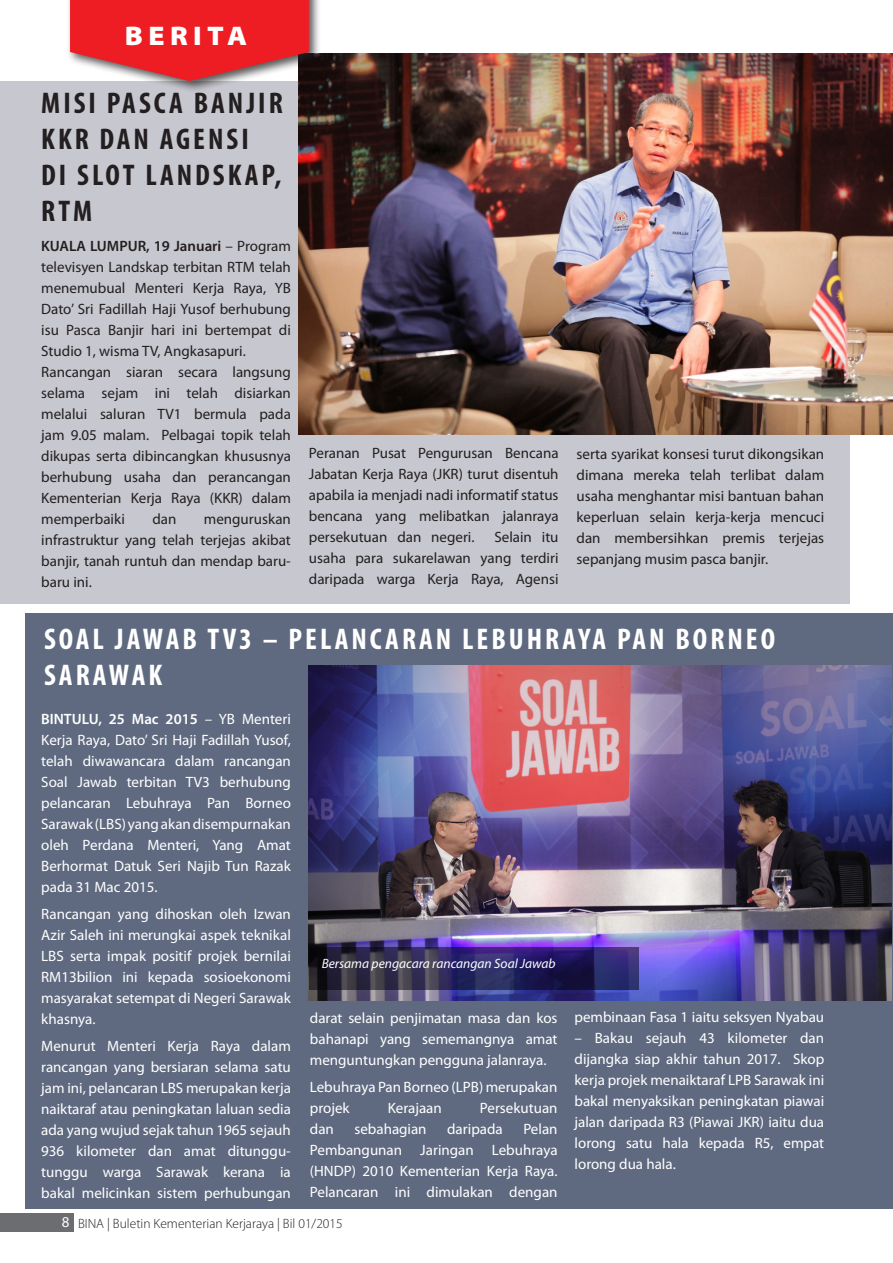
<style>
.page{position:relative;width:893px;height:1263px;background:#fff}
.page>*{position:absolute;margin:0;border:0;box-sizing:border-box;transform-origin:0 0}
.t1{font:700 condensed 30px/36px "Myriad Pro";letter-spacing:.1em;color:#fff}
.t2{font:700 condensed 30px/36px "Myriad Pro";letter-spacing:.1em;color:#231f20}
.t3{font:900 semi-expanded 27px "Myriad Pro";letter-spacing:.2em;color:#fff}
.t4{font:15px/21px "Myriad Pro";color:#fff;text-align:justify}
.t5{font:15px/21px "Myriad Pro";color:#231f20;text-align:justify}
.t6{font:300 13.5px "Myriad Pro";color:#231f20}
.t7{font:italic 13.5px "Myriad Pro";color:#fff}
.s1{font-weight:600}
.s2{font-weight:400;font-size:15px;color:#fff}
</style>
<div class="page">
<div style="left:0;top:1214px;width:74px;height:18px;background:#6c6d70"></div>
<div style="left:25px;top:613px;width:868px;height:596px;background:#5f6a80"></div>
<div style="left:0;top:81px;width:850px;height:522px;background:#c7c7cf"></div>
<img style="left:299px;top:53px;width:594px;height:381px">
<div style="left:66px;top:0;width:256px;height:93px;background:#231f20;opacity:.75"></div>
<svg style="left:70px;top:0;width:239px;height:81px;background:#e5393e"></svg>
<img style="left:309px;top:665px;width:583px;height:335px">
<svg style="left:309px;top:947px;width:329px;height:43px;background:#2c2756"></svg>
<p class="t3" style="left:125px;top:20px;width:124px">BERITA</p>
<p class="t2" style="left:41px;top:86px;width:243px">MISI PASCA BANJIR<br>KKR DAN AGENSI<br>DI SLOT LANDSKAP,<br>RTM</p>
<p class="t5" style="left:41px;top:236px;width:251px"><span class="s1">KUALA LUMPUR, 19 Januari</span> – Program televisyen Landskap terbitan RTM telah menemubual Menteri Kerja Raya, YB Dato’ Sri Fadillah Haji Yusof berhubung isu Pasca Banjir hari ini bertempat di Studio 1, wisma TV, Angkasapuri.</p>
<p class="t5" style="left:41px;top:362px;width:251px">Rancangan siaran secara langsung selama sejam ini telah disiarkan melalui saluran TV1 bermula pada jam 9.05 malam. Pelbagai topik telah dikupas serta dibincangkan khususnya berhubung usaha dan perancangan Kementerian Kerja Raya (KKR) dalam memperbaiki</p>
<p class="t5" style="left:41px;top:509px;width:251px;text-indent:163px">menguruskan infrastruktur yang telah terjejas akibat banjir, tanah runtuh dan mendap baru&shy;baru ini.</p>
<p class="t5" style="left:152px;top:509px;width:26px">dan</p>
<p class="t5" style="left:309px;top:443px;width:251px">Peranan Pusat Pengurusan Bencana Jabatan Kerja Raya (JKR) turut disentuh apabila ia menjadi nadi informatif status bencana yang melibatkan jalanraya persekutuan dan negeri.</p>
<p class="t5" style="left:309px;top:527px;width:251px;text-indent:185px">Selain itu usaha para sukarelawan yang terdiri daripada warga Kerja Raya, Agensi</p>
<p class="t5" style="left:577px;top:444px;width:249px">serta syarikat konsesi turut dikongsikan dimana mereka telah terlibat dalam usaha menghantar misi bantuan bahan keperluan selain kerja-kerja mencuci dan membersihkan premis terjejas sepanjang musim pasca banjir.</p>
<p class="t1" style="left:44px;top:621px;width:733px">SOAL JAWAB TV3 – PELANCARAN LEBUHRAYA PAN BORNEO<br>SARAWAK</p>
<p class="t4" style="left:41px;top:708px;width:251px"><span class="s1">BINTULU, 25 Mac 2015</span> – YB Menteri Kerja Raya, Dato’ Sri Haji Fadillah Yusof, telah diwawancara dalam rancangan Soal Jawab terbitan TV3 berhubung pelancaran Lebuhraya Pan Borneo Sarawak (LBS) yang akan disempurnakan oleh Perdana Menteri, Yang Amat Berhormat Datuk Seri Najib Tun Razak pada 31 Mac 2015.</p>
<p class="t4" style="left:41px;top:903px;width:251px">Rancangan yang dihoskan oleh Izwan Azir Saleh ini merungkai aspek teknikal LBS serta impak positif projek bernilai RM13bilion ini kepada sosioekonomi masyarakat setempat di Negeri Sarawak khasnya.</p>
<p class="t4" style="left:41px;top:1035px;width:251px">Menurut Menteri Kerja Raya dalam rancangan yang bersiaran selama satu jam ini, pelancaran LBS merupakan kerja naiktaraf atau peningkatan laluan sedia ada yang wujud sejak tahun 1965 sejauh 936 kilometer dan amat ditunggu&shy;tunggu warga Sarawak kerana ia bakal melicinkan sistem perhubungan</p>
<p class="t7" style="left:322px;top:956px;width:235px">Bersama pengacara rancangan Soal Jawab</p>
<p class="t4" style="left:310px;top:1008px;width:249px">darat selain penjimatan masa dan kos bahanapi yang sememangnya amat menguntungkan pengguna jalanraya.</p>
<p class="t4" style="left:310px;top:1077px;width:249px">Lebuhraya Pan Borneo (LPB) merupakan projek</p>
<p class="t4" style="left:388px;top:1098px;width:56px">Kerajaan</p>
<p class="t4" style="left:480px;top:1098px;width:79px">Persekutuan</p>
<p class="t4" style="left:310px;top:1119px;width:26px">dan</p>
<p class="t4" style="left:354px;top:1119px;width:74px">sebahagian</p>
<p class="t4" style="left:447px;top:1119px;width:57px">daripada</p>
<p class="t4" style="left:310px;top:1119px;width:249px;text-indent:213px">Pelan Pembangunan Jaringan Lebuhraya (HNDP) 2010 Kementerian Kerja Raya.<br>Pelancaran ini dimulakan dengan</p>
<p class="t6" style="left:62px;top:1216px;width:282px"><span class="s2">8</span> BINA | Buletin Kementerian Kerjaraya | Bil 01/2015</p>
<p class="t4" style="left:575px;top:1006px;width:251px">pembinaan Fasa 1 iaitu seksyen Nyabau</p>
<p class="t4" style="left:575px;top:1027px;width:251px">– Bakau sejauh 43 kilometer dan dijangka siap akhir tahun 2017. Skop kerja projek menaiktaraf LPB Sarawak ini bakal menyaksikan peningkatan piawai jalan daripada R3 (Piawai JKR) iaitu dua lorong satu hala kepada R5, empat lorong dua hala.</p>
</div>
